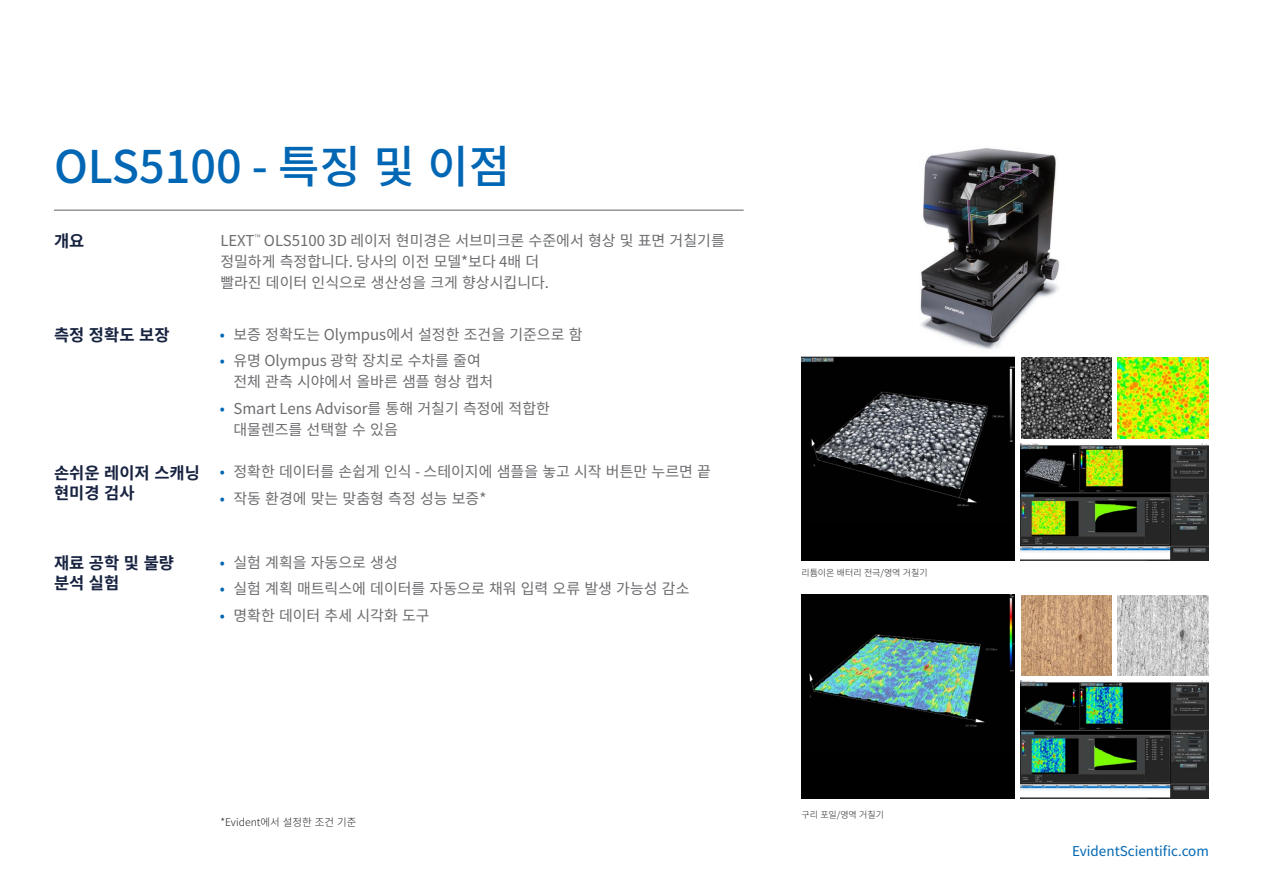
<style>
.page{position:relative;width:1263px;height:893px;background:#fff}
.page>*{position:absolute;margin:0;border:0;box-sizing:border-box;transform-origin:0 0}
.t1{font:500 45px "Noto Sans KR";color:#0167b4}
.t2{font:700 16.5px/19.8px "Noto Sans KR";color:#172340}
.t3{font:15px/21px "Noto Sans KR";color:#6c6d70}
.t4{font:13.5px "Noto Sans KR";color:#0167b4}
.t5{font:300 10.5px "Noto Sans KR";color:#231f20}
.t6{font:300 9px "Noto Sans KR";letter-spacing:-.005em;color:#231f20}
.s1{color:#0167b4}
</style>
<div class="page">
<img style="left:1021px;top:443px;width:188px;height:118px">
<img style="left:1021px;top:681px;width:188px;height:118px">
<div style="left:801px;top:356px;width:214px;height:205px;background:#000"></div>
<img style="left:801px;top:356px;width:214px;height:151px">
<div style="left:801px;top:594px;width:214px;height:205px;background:#000"></div>
<img style="left:809px;top:594px;width:206px;height:133px">
<img style="left:920px;top:148px;width:139px;height:202px">
<hr style="left:54px;top:209px;width:690px;height:2px;background:#939598">
<img style="left:1021px;top:357px;width:91px;height:81px">
<img style="left:1021px;top:595px;width:91px;height:81px">
<img style="left:1118px;top:357px;width:90px;height:81px">
<img style="left:1118px;top:595px;width:90px;height:81px">
<h1 class="t1" style="left:54px;top:141px;width:458px">OLS5100 - 특징 및 이점</h1>
<p class="t2" style="left:54px;top:232px;width:32px">개요</p>
<p class="t2" style="left:54px;top:325px;width:117px">측정 정확도 보장</p>
<p class="t2" style="left:54px;top:463px;width:147px">손쉬운 레이저 스캐닝 현미경 검사</p>
<p class="t2" style="left:54px;top:553px;width:122px">재료 공학 및 불량 분석 실험</p>
<p class="t3" style="left:220px;top:230px;width:506px">LEXT<sup>™</sup> OLS5100 3D 레이저 현미경은 서브미크론 수준에서 형상 및 표면 거칠기를 정밀하게 측정합니다. 당사의 이전 모델*보다 4배 더<br>빨라진 데이터 인식으로 생산성을 크게 향상시킵니다.</p>
<p class="t3" style="left:220px;top:324px;width:364px"><span class="s1">•</span> 보증 정확도는 Olympus에서 설정한 조건을 기준으로 함</p>
<p class="t3" style="left:233px;top:351px;width:261px;text-indent:-14px"><span class="s1">•</span> 유명 Olympus 광학 장치로 수차를 줄여 전체 관측 시야에서 올바른 샘플 형상 캡처</p>
<p class="t3" style="left:233px;top:398px;width:318px;text-indent:-14px"><span class="s1">•</span> Smart Lens Advisor를 통해 거칠기 측정에 적합한 대물렌즈를 선택할 수 있음</p>
<p class="t3" style="left:220px;top:462px;width:493px"><span class="s1">•</span> 정확한 데이터를 손쉽게 인식 - 스테이지에 샘플을 놓고 시작 버튼만 누르면 끝</p>
<p class="t3" style="left:220px;top:488px;width:268px"><span class="s1">•</span> 작동 환경에 맞는 맞춤형 측정 성능 보증*</p>
<p class="t3" style="left:220px;top:552px;width:179px"><span class="s1">•</span> 실험 계획을 자동으로 생성</p>
<p class="t3" style="left:220px;top:578px;width:471px"><span class="s1">•</span> 실험 계획 매트릭스에 데이터를 자동으로 채워 입력 오류 발생 가능성 감소</p>
<p class="t3" style="left:220px;top:605px;width:211px"><span class="s1">•</span> 명확한 데이터 추세 시각화 도구</p>
<p class="t5" style="left:220px;top:816px;width:138px">*Evident에서 설정한 조건 기준</p>
<p class="t6" style="left:801px;top:568px;width:128px">리튬이온 배터리 전극/영역 거칠기</p>
<p class="t6" style="left:801px;top:810px;width:84px">구리 포일/영역 거칠기</p>
<p class="t4" style="left:1072px;top:844px;width:138px">EvidentScientific.com</p>
</div>
